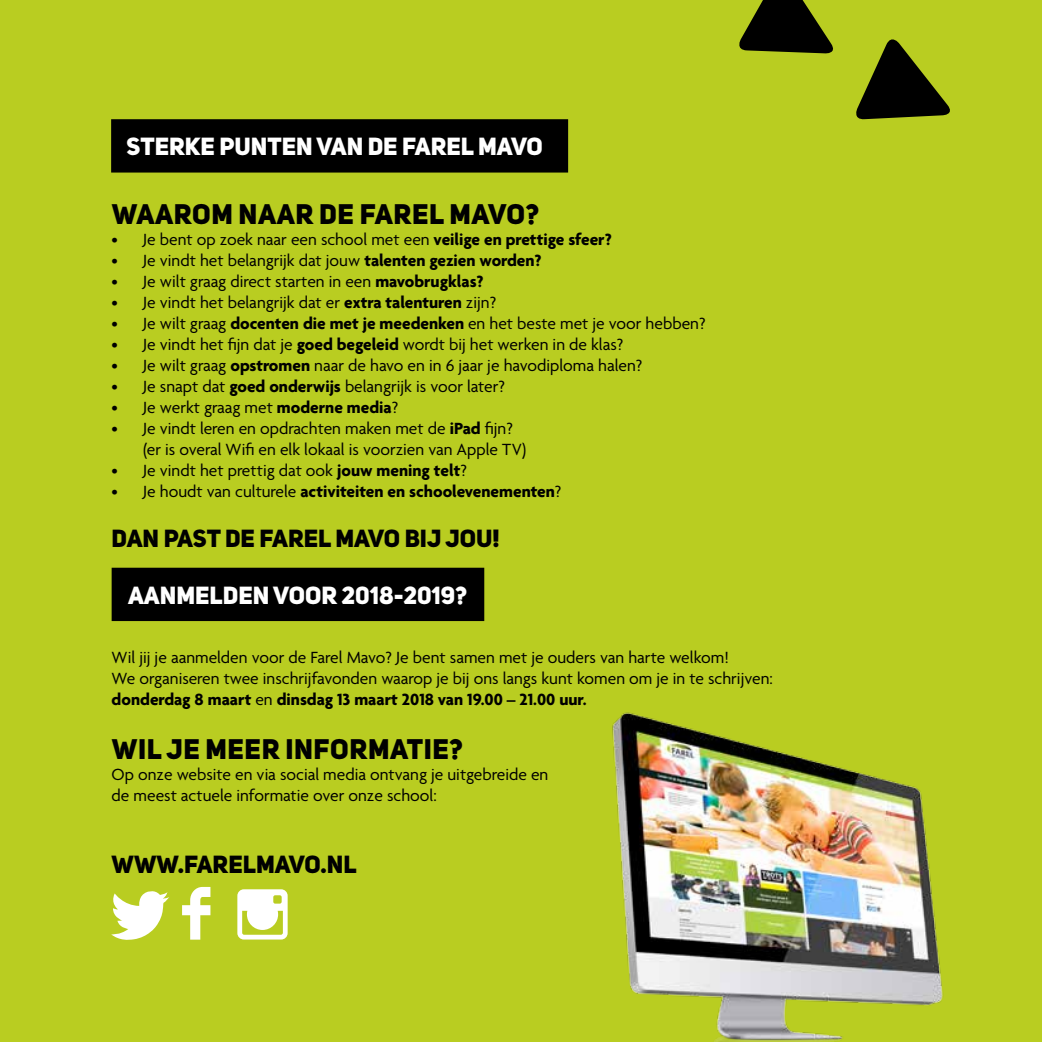
<style>
.page{position:relative;width:1042px;height:1042px;background:#b9cd21}
.page>*{position:absolute;margin:0;border:0;box-sizing:border-box;transform-origin:0 0}
.t1{font:28px "Uni Sans Heavy CAPS";letter-spacing:.02em;color:#000}
.t2{font:24.5px "Uni Sans Heavy CAPS";color:#fff}
.t3{font:24.5px "Uni Sans Heavy CAPS";color:#000}
.t4{font:17.5px/21px "Agenda";color:#000}
.t5{font:700 17.5px "Agenda";color:#000}
.s1{font-weight:700}
.s2{font-weight:400}
</style>
<div class="page">
<svg style="left:856px;top:39px;width:94px;height:81px"></svg>
<svg style="left:739px;top:0;width:94px;height:54px"></svg>
<div style="left:112px;top:120px;width:455px;height:52px;background:#000"></div>
<div style="left:111px;top:119px;width:457px;height:54px;border:2px solid #000"></div>
<div style="left:113px;top:568px;width:370px;height:52px;background:#000"></div>
<div style="left:112px;top:568px;width:372px;height:53px;border:2px solid #000"></div>
<img style="left:612px;top:712px;width:331px;height:330px">
<svg style="left:182px;top:887px;width:28px;height:52px"></svg>
<svg style="left:111px;top:891px;width:58px;height:49px"></svg>
<svg style="left:237px;top:889px;width:51px;height:50px"></svg>
<div style="left:252px;top:903px;width:21px;height:22px;background:#fff;border-radius:50%"></div>
<h2 class="t2" style="left:126px;top:131px;width:418px">STERKE PUNTEN VAN DE FAREL MAVO</h2>
<h1 class="t1" style="left:112px;top:196px;width:429px">WAAROM NAAR DE FAREL MAVO?</h1>
<p class="t4" style="left:112px;top:230px;width:501px">• Je bent op zoek naar een school met een <span class="s1">veilige en prettige sfeer?</span></p>
<p class="t4" style="left:112px;top:251px;width:431px">• Je vindt het belangrijk dat jouw <span class="s1">talenten gezien worden?</span></p>
<p class="t4" style="left:112px;top:272px;width:373px">• Je wilt graag direct starten in een <span class="s1">mavobrugklas?</span></p>
<p class="t4" style="left:112px;top:293px;width:386px">• Je vindt het belangrijk dat er <span class="s1">extra talenturen</span> zijn?</p>
<p class="t4" style="left:112px;top:314px;width:595px">• Je wilt graag <span class="s1">docenten die met je meedenken</span> en het beste met je voor hebben?</p>
<p class="t4" style="left:112px;top:335px;width:513px">• Je vindt het fijn dat je <span class="s1">goed begeleid</span> wordt bij het werken in de klas?</p>
<p class="t4" style="left:112px;top:356px;width:532px">• Je wilt graag <span class="s1">opstromen</span> naar de havo en in 6 jaar je havodiploma halen?</p>
<p class="t4" style="left:112px;top:377px;width:395px">• Je snapt dat <span class="s1">goed onderwijs</span> belangrijk is voor later?</p>
<p class="t4" style="left:112px;top:398px;width:288px">• Je werkt graag met <span class="s1">moderne media</span>?</p>
<p class="t4" style="left:143px;top:419px;width:384px;text-indent:-31px">• Je vindt leren en opdrachten maken met de <span class="s1">iPad</span> fijn? (er is overal Wifi en elk lokaal is voorzien van Apple TV)</p>
<p class="t4" style="left:112px;top:461px;width:357px">• Je vindt het prettig dat ook <span class="s1">jouw mening telt</span>?</p>
<p class="t5" style="left:112px;top:482px;width:451px"><span class="s2">• Je houdt van culturele</span> activiteiten en schoolevenementen<span class="s2">?</span></p>
<h2 class="t3" style="left:112px;top:523px;width:389px">DAN PAST DE FAREL MAVO BIJ JOU!</h2>
<h2 class="t2" style="left:128px;top:579px;width:341px">AANMELDEN VOOR 2018-2019?</h2>
<p class="t4" style="left:112px;top:648px;width:663px">Wil jij je aanmelden voor de Farel Mavo? Je bent samen met je ouders van harte welkom!<br>We organiseren twee inschrijfavonden waarop je bij ons langs kunt komen om je in te schrijven: <span class="s1">donderdag 8 maart</span> en <span class="s1">dinsdag 13 maart 2018 van 19.00 – 21.00 uur.</span></p>
<h1 class="t1" style="left:112px;top:731px;width:352px">WIL JE MEER INFORMATIE?</h1>
<p class="t4" style="left:112px;top:765px;width:438px">Op onze website en via social media ontvang je uitgebreide en de meest actuele informatie over onze school:</p>
<h2 class="t3" style="left:112px;top:848px;width:246px">WWW.FARELMAVO.NL</h2>
</div>
